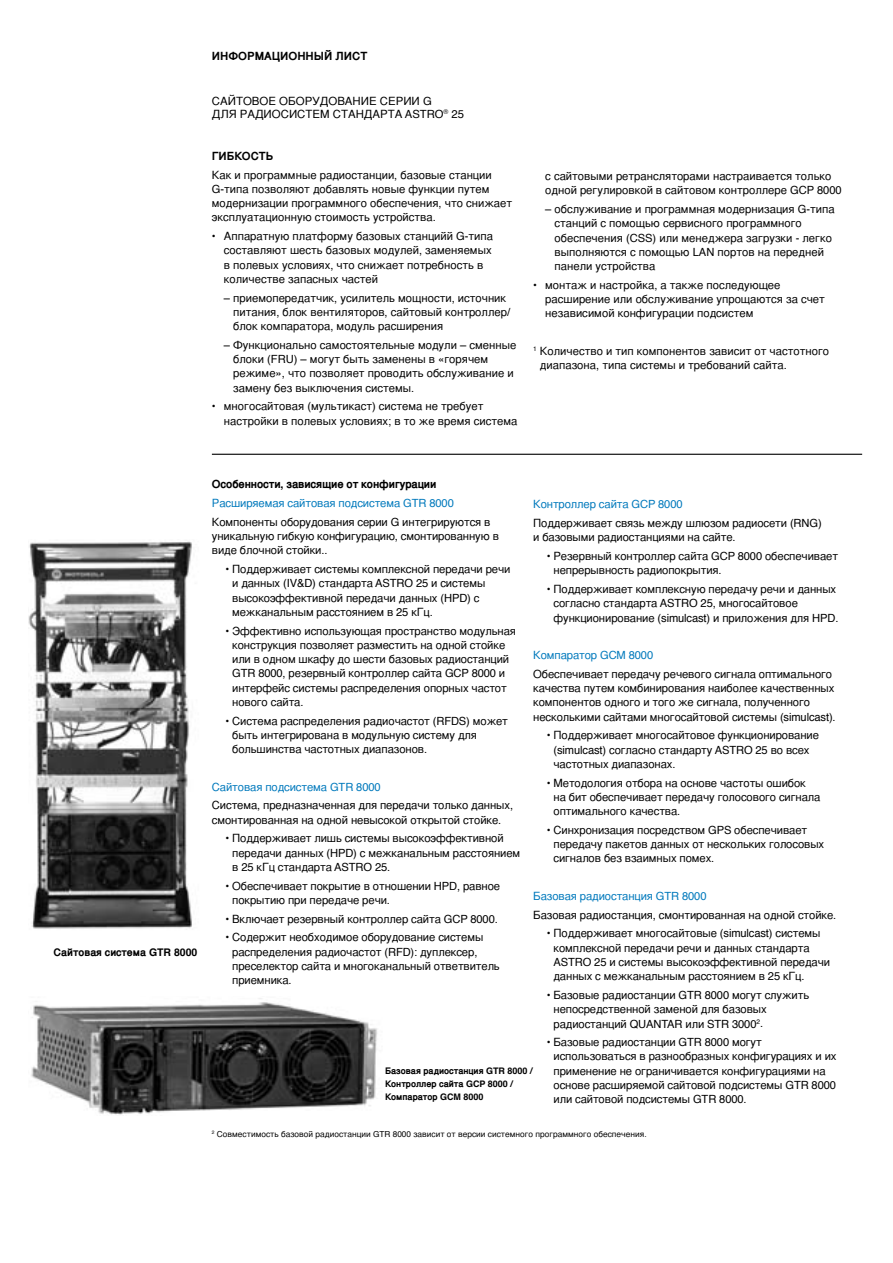
<style>
.page{position:relative;width:893px;height:1263px;background:#fff}
.page>*{position:absolute;margin:0;border:0;box-sizing:border-box;transform-origin:0 0}
.t1{font:11.25px/14.2px "Helvetica";letter-spacing:-.01em;color:#000}
.t2{font:11.25px "Helvetica";letter-spacing:-.01em;color:#0079bc}
.t3{font:700 11.25px "Helvetica";letter-spacing:-.01em;color:#000}
.t4{font:700 10.5px "Helvetica";color:#000}
.t5{font:700 9px/12.8px "Helvetica";color:#000}
.t6{font:8.25px "Helvetica";color:#000}
</style>
<div class="page">
<img style="left:28px;top:541px;width:164px;height:388px">
<img style="left:31px;top:998px;width:347px;height:117px">
<hr style="left:212px;top:454px;width:650px;height:1px;background:#000">
<p class="t3" style="left:212px;top:46px;width:157px">ИНФОРМАЦИОННЫЙ ЛИСТ</p>
<p class="t1" style="left:212px;top:94px;width:221px;line-height:13.5px">САЙТОВОЕ ОБОРУДОВАНИЕ СЕРИИ G для радиосисте</p>
<p class="t1" style="left:320px;top:107px;width:22px">м стандарта</p>
<p class="t1" style="left:405px;top:107px;width:61px">ASTRO<sup>®</sup> 25</p>
<p class="t3" style="left:212px;top:146px;width:63px">ГИБКОСТЬ</p>
<p class="t1" style="left:212px;top:167px;width:302px">Как и программные радиостанции, базовые станции G-типа позволяют добавлять новые функции путем модернизации программного обеспечения, что снижает эксплуатационную стоимость устройства.</p>
<p class="t1" style="left:224px;top:229px;width:271px;text-indent:-12px">• Аппаратную платформу базовых станцийй G-типа составляют шесть базовых модулей, заменяемых в полевых условиях, что снижает потребность в количестве запасных частей</p>
<p class="t1" style="left:233px;top:290px;width:278px;text-indent:-9px">– приемопередатчик, усилитель мощности, источник питания, блок вентиляторов, сайтовый контроллер/ блок компаратора, модуль расширения</p>
<p class="t1" style="left:233px;top:337px;width:285px;text-indent:-9px">– Функционально самостоятельные модули – сменные блоки (FRU) – могут быть заменены в «горячем режиме», что позволяет проводить обслуживание и замену без выключения системы.</p>
<p class="t1" style="left:224px;top:399px;width:295px;text-indent:-12px">• многосайтовая (мультикаст) система не требует настройки в полевых условиях; в то же время система</p>
<p class="t1" style="left:545px;top:169px;width:298px">с сайтовыми ретрансляторами настраивается только одной регулировкой в сайтовом контроллере GCP 8000</p>
<p class="t1" style="left:554px;top:202px;width:282px;text-indent:-9px">– обслуживание и программная модернизация G-типа станций с помощью сервисного программного обеспечения (CSS) или менеджера загрузки - легко выполняются с помощью LAN портов на передней панели устройства</p>
<p class="t1" style="left:545px;top:277px;width:281px;text-indent:-12px">• монтаж и настройка, а также последующее расширение или обслуживание упрощаются за счет независимой конфигурации подсистем</p>
<p class="t1" style="left:540px;top:343px;width:291px;text-indent:-7px"><sup>1</sup> Количество и тип компонентов зависит от частотного диапазона, типа системы и требований сайта.</p>
<p class="t4" style="left:54px;top:943px;width:145px">Сайтовая система GTR 8000</p>
<p class="t3" style="left:212px;top:474px;width:226px">Особенности, зависящие от конфигурации</p>
<p class="t2" style="left:212px;top:493px;width:243px">Расширяемая сайтовая подсистема GTR 8000</p>
<p class="t1" style="left:212px;top:514px;width:289px">Компоненты оборудования серии G интегрируются в уникальную гибкую конфигурацию, смонтированную в виде блочной стойки..</p>
<p class="t1" style="left:232px;top:562px;width:280px;text-indent:-7px">• Поддерживает системы комплексной передачи речи и данных (IV&amp;D) стандарта ASTRO 25 и системы высокоэффективной передачи данных (HPD) с межканальным расстоянием в 25 кГц.</p>
<p class="t1" style="left:232px;top:623px;width:285px;text-indent:-7px">• Эффективно использующая пространство модульная конструкция позволяет разместить на одной стойке или в одном шкафу до шести базовых радиостанций GTR 8000, резервный контроллер сайта GCP 8000 и интерфейс системы распределения опорных частот нового сайта.</p>
<p class="t1" style="left:232px;top:713px;width:277px;text-indent:-7px">• Система распределения радиочастот (RFDS) может быть интегрирована в модульную систему для большинства частотных диапазонов.</p>
<p class="t2" style="left:212px;top:777px;width:170px">Сайтовая подсистема GTR 8000</p>
<p class="t1" style="left:212px;top:798px;width:303px">Система, предназначенная для передачи только данных, смонтированная на одной невысокой открытой стойке.</p>
<p class="t1" style="left:232px;top:831px;width:290px;text-indent:-7px">• Поддерживает лишь системы высокоэффективной передачи данных (HPD) с межканальным расстоянием в 25 кГц стандарта ASTRO 25.</p>
<p class="t1" style="left:232px;top:878px;width:270px;text-indent:-7px">• Обеспечивает покрытие в отношении HPD, равное покрытию при передаче речи.</p>
<p class="t1" style="left:225px;top:911px;width:274px">• Включает резервный контроллер сайта GCP 8000.</p>
<p class="t1" style="left:232px;top:930px;width:269px;text-indent:-7px">• Содержит необходимое оборудование системы распределения радиочастот (RFD): дуплексер, преселектор сайта и многоканальный ответвитель приемника.</p>
<p class="t2" style="left:533px;top:495px;width:151px">Контроллер сайта GCP 8000</p>
<p class="t1" style="left:533px;top:516px;width:290px">Поддерживает связь между шлюзом радиосети (RNG) и базовыми радиостанциями на сайте.</p>
<p class="t1" style="left:553px;top:549px;width:286px;text-indent:-7px">• Резервный контроллер сайта GCP 8000 обеспечивает непрерывность радиопокрытия.</p>
<p class="t1" style="left:553px;top:582px;width:286px;text-indent:-7px">• Поддерживает комплексную передачу речи и данных согласно стандарта ASTRO 25, многосайтовое функционирование (simulcast) и приложения для HPD.</p>
<p class="t2" style="left:533px;top:645px;width:121px">Компаратор GCM 8000</p>
<p class="t1" style="left:533px;top:666px;width:304px">Обеспечивает передачу речевого сигнала оптимального качества путем комбинирования наиболее качественных компонентов одного и того же сигнала, полученного несколькими сайтами многосайтовой системы (simulcast).</p>
<p class="t1" style="left:553px;top:728px;width:267px;text-indent:-7px">• Поддерживает многосайтовое функционирование (simulcast) согласно стандарту ASTRO 25 во всех частотных диапазонах.</p>
<p class="t1" style="left:553px;top:775px;width:268px;text-indent:-7px">• Методология отбора на основе частоты ошибок на бит обеспечивает передачу голосового сигнала оптимального качества.</p>
<p class="t1" style="left:553px;top:822px;width:272px;text-indent:-7px">• Синхронизация посредством GPS обеспечивает передачу пакетов данных от нескольких голосовых сигналов без взаимных помех.</p>
<p class="t2" style="left:533px;top:886px;width:175px">Базовая радиостанция GTR 8000</p>
<p class="t1" style="left:533px;top:907px;width:305px">Базовая радиостанция, смонтированная на одной стойке.</p>
<p class="t1" style="left:553px;top:926px;width:278px;text-indent:-7px">• Поддерживает многосайтовые (simulcast) системы комплексной передачи речи и данных стандарта ASTRO 25 и системы высокоэффективной передачи данных с межканальным расстоянием в 25 кГц.</p>
<p class="t1" style="left:553px;top:987px;width:257px;text-indent:-7px">• Базовые радиостанции GTR 8000 могут служить непосредственной заменой для базовых радиостанций QUANTAR или STR 3000<sup>2</sup>.</p>
<p class="t1" style="left:553px;top:1035px;width:285px;text-indent:-7px">• Базовые радиостанции GTR 8000 могут использоваться в разнообразных конфигурациях и их применение не ограничивается конфигурациями на основе расширяемой сайтовой подсистемы GTR 8000 или сайтовой подсистемы GTR 8000.</p>
<p class="t6" style="left:212px;top:1127px;width:436px"><sup>2</sup> Совместимость базовой радиостанции GTR 8000 зависит от версии системного программного обеспечения.</p>
<p class="t5" style="left:385px;top:1064px;width:149px">Базовая радиостанция GTR 8000 /<br>Контроллер сайта GCP 8000 /<br>Компаратор GCM 8000</p>
</div>
